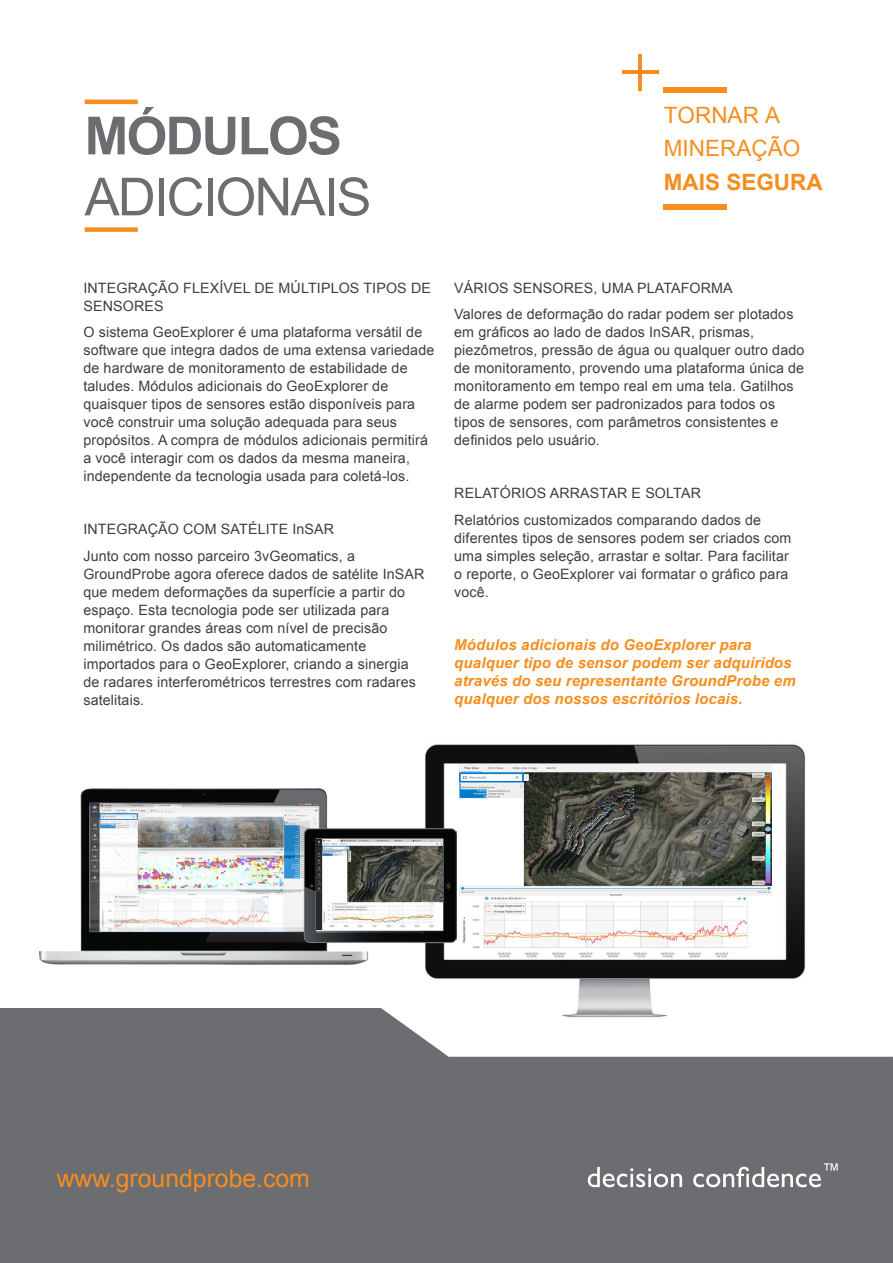
<style>
.page{position:relative;width:893px;height:1263px;background:#fff}
.page>*{position:absolute;margin:0;border:0;box-sizing:border-box;transform-origin:0 0}
.GP__Mid_header_size{font:52.5px "Arial";letter-spacing:-.035em;color:#6c6d70}
.GP__Mid_header_size-2{font:700 52.5px "Arial";letter-spacing:-.035em;color:#6c6d70}
.t1{font:24.75px "Arial";color:#f68e1e}
.t2{font:22.5px/33.3px "Arial";color:#f68e1e}
.t3{font:700 22.5px "Arial";color:#f68e1e}
.GP__body_copy__black{font:italic 700 15px/18px "Arial";letter-spacing:.01em;color:#f68e1e}
.GP__body_copy__black-2{font:14.25px/18px "Arial";letter-spacing:.01em;color:#3e3e3f}
</style>
<div class="page">
<div style="left:0;top:1003px;width:893px;height:260px;background:#6c6d70"></div>
<svg style="left:381px;top:1008px;width:512px;height:49px;background:#f0f0f1"></svg>
<div style="left:0;top:255px;width:893px;height:753px;background:#fff"></div>
<div style="left:85px;top:227px;width:53px;height:5px;background:#f68e1e"></div>
<hr style="left:85px;top:100px;width:53px;height:4px;background:#f68e1e">
<svg style="left:588px;top:1167px;width:94px;height:20px"></svg>
<svg style="left:693px;top:1163px;width:145px;height:24px"></svg>
<img style="left:408px;top:744px;width:410px;height:281px">
<img style="left:459px;top:764px;width:313px;height:194px">
<img style="left:40px;top:788px;width:416px;height:176px">
<img style="left:318px;top:839px;width:124px;height:91px">
<img style="left:90px;top:803px;width:228px;height:128px">
<hr style="left:622px;top:71px;width:37px;height:3px;background:#f68e1e">
<hr style="left:639px;top:54px;width:3px;height:36px;background:#f68e1e">
<div style="left:663px;top:88px;width:64px;height:5px;background:#f68e1e"></div>
<div style="left:663px;top:204px;width:64px;height:5px;background:#f68e1e"></div>
<p class="GP__Mid_header_size-2" style="left:85px;top:101px;width:259px">MÓDULOS</p>
<p class="GP__Mid_header_size" style="left:85px;top:163px;width:288px">ADICIONAIS</p>
<h3 class="t2" style="left:664px;top:99px;width:138px">TORNAR A<br>MINERAÇÃO</h3>
<h3 class="t3" style="left:664px;top:167px;width:160px">MAIS SEGURA</h3>
<p class="GP__body_copy__black-2" style="left:83px;top:279px;width:349px">INTEGRAÇÃO FLEXÍVEL DE MÚLTIPLOS TIPOS DE<br>SENSORES</p>
<p class="GP__body_copy__black-2" style="left:83px;top:323px;width:352px">O sistema GeoExplorer é uma plataforma versátil de software que integra dados de uma extensa variedade de hardware de monitoramento de estabilidade de taludes. Módulos adicionais do GeoExplorer de quaisquer tipos de sensores estão disponíveis para você construir uma solução adequada para seus propósitos. A compra de módulos adicionais permitirá a você interagir com os dados da mesma maneira, independente da tecnologia usada para coletá-los.</p>
<p class="GP__body_copy__black-2" style="left:83px;top:520px;width:252px">INTEGRAÇÃO COM SATÉLITE InSAR</p>
<p class="GP__body_copy__black-2" style="left:83px;top:547px;width:343px">Junto com nosso parceiro 3vGeomatics, a GroundProbe agora oferece dados de satélite InSAR que medem deformações da superfície a partir do espaço. Esta tecnologia pode ser utilizada para monitorar grandes áreas com nível de precisão milimétrico. Os dados são automaticamente importados para o GeoExplorer, criando a sinergia de radares interferométricos terrestres com radares satelitais.</p>
<p class="GP__body_copy__black-2" style="left:454px;top:279px;width:280px">VÁRIOS SENSORES, UMA PLATAFORMA</p>
<p class="GP__body_copy__black-2" style="left:454px;top:305px;width:352px">Valores de deformação do radar podem ser plotados em gráficos ao lado de dados InSAR, prismas, piezômetros, pressão de água ou qualquer outro dado de monitoramento, provendo uma plataforma única de monitoramento em tempo real em uma tela. Gatilhos de alarme podem ser padronizados para todos os tipos de sensores, com parâmetros consistentes e definidos pelo usuário.</p>
<p class="GP__body_copy__black-2" style="left:454px;top:484px;width:248px">RELATÓRIOS ARRASTAR E SOLTAR</p>
<p class="GP__body_copy__black-2" style="left:454px;top:511px;width:339px">Relatórios customizados comparando dados de diferentes tipos de sensores podem ser criados com uma simples seleção, arrastar e soltar. Para facilitar o reporte, o GeoExplorer vai formatar o gráfico para você.</p>
<p class="GP__body_copy__black" style="left:454px;top:636px;width:343px">Módulos adicionais do GeoExplorer para qualquer tipo de sensor podem ser adquiridos através do seu representante GroundProbe em qualquer dos nossos escritórios locais.</p>
<p class="t1" style="left:57px;top:1162px;width:255px">www.groundprobe.com</p>
</div>
